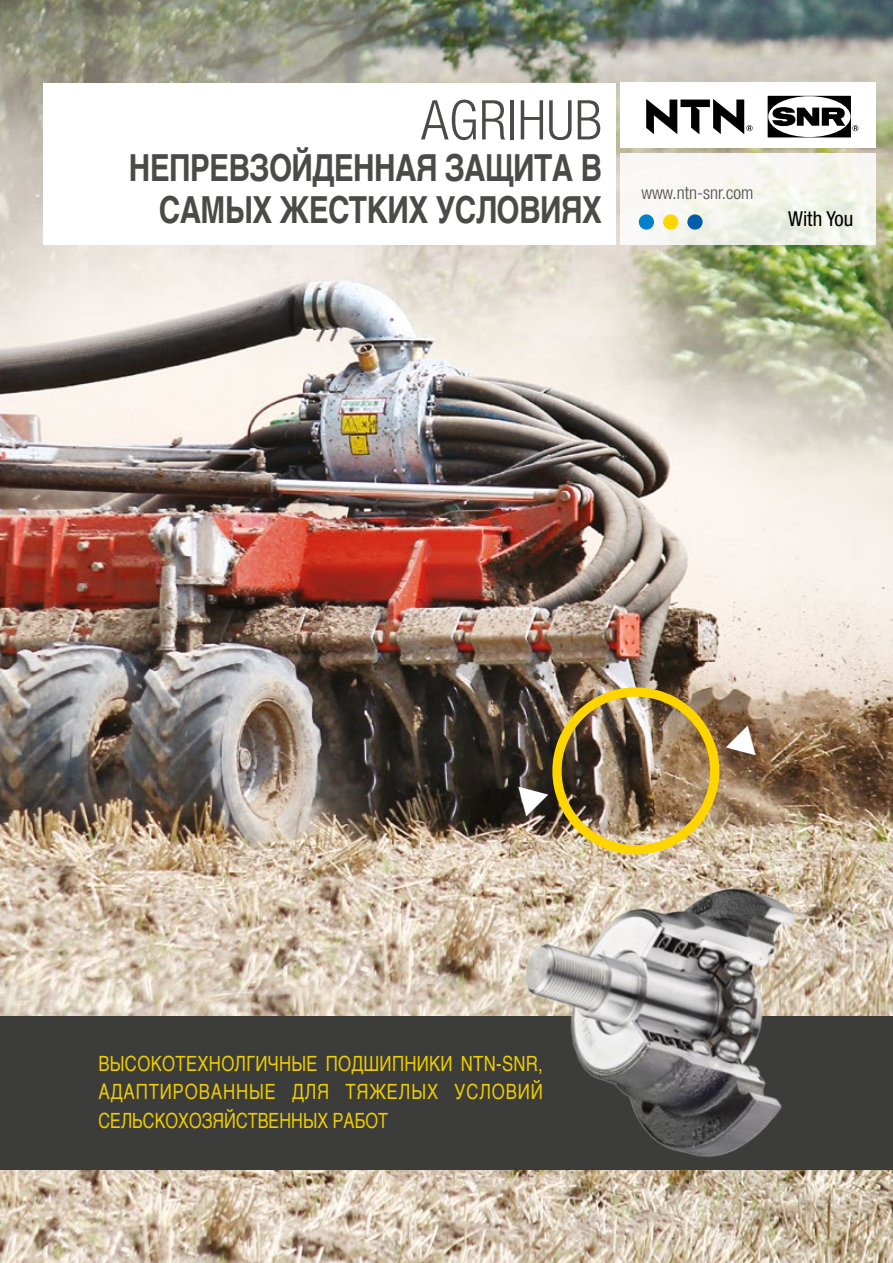
<style>
.page{position:relative;width:893px;height:1263px;background:#fff}
.page>*{position:absolute;margin:0;border:0;box-sizing:border-box;transform-origin:0 0}
.t1{font:300 condensed 54.9px "Helvetica Neue";letter-spacing:.01em;color:#4a4a49}
.t2{font:700 37.35px/41.7px "Helvetica";letter-spacing:-.02em;color:#4a4a49;text-align:right;scale:.8 1}
.t3{font:21px/28.5px "Helvetica";color:#eecd00;text-align:justify;scale:.8 1}
.t4{font:condensed 20.7px "Helvetica Neue";color:#000}
.t5{font:300 condensed 18px "Helvetica Neue";color:#4a4a49}
</style>
<div class="page">
<img style="left:0;top:1169px;width:893px;height:94px">
<img style="left:0;top:0;width:893px;height:1016px">
<svg style="left:620px;top:153px;width:255px;height:91px;fill:#f7f6f1"></svg>
<div style="left:639px;top:214px;width:15px;height:16px;background:#0081c9;border-radius:50%"></div>
<div style="left:663px;top:214px;width:15px;height:16px;background:#ffd500;border-radius:50%"></div>
<svg style="left:687px;top:214px;width:16px;height:16px"></svg>
<div style="left:620px;top:83px;width:255px;height:65px;background:#fff"></div>
<svg style="left:646px;top:99px;width:107px;height:35px"></svg>
<svg style="left:768px;top:96px;width:90px;height:41px"></svg>
<div style="left:44px;top:83px;width:572px;height:161px;background:#fff"></div>
<div style="left:0;top:1016px;width:893px;height:153px;background:#3c3c3b"></div>
<img style="left:498px;top:853px;width:395px;height:356px">
<img style="left:518px;top:671px;width:238px;height:200px">
<p class="t1" style="left:421px;top:89px;width:182px">AGRIHUB</p>
<p class="t2" style="left:129px;top:148px;width:593px">НЕПРЕВЗОЙДЕННАЯ ЗАЩИТА В<br>САМЫХ ЖЕСТКИХ УСЛОВИЯХ</p>
<p class="t5" style="left:641px;top:182px;width:113px">www.ntn-snr.com</p>
<p class="t4" style="left:788px;top:206px;width:67px">With You</p>
<p class="t3" style="left:98px;top:1050px;width:557px">ВЫСОКОТЕХНОЛГИЧНЫЕ ПОДШИПНИКИ NTN-SNR, АДАПТИРОВАННЫЕ ДЛЯ ТЯЖЕЛЫХ УСЛОВИЙ СЕЛЬСКОХОЗЯЙСТВЕННЫХ РАБОТ</p>
</div>
